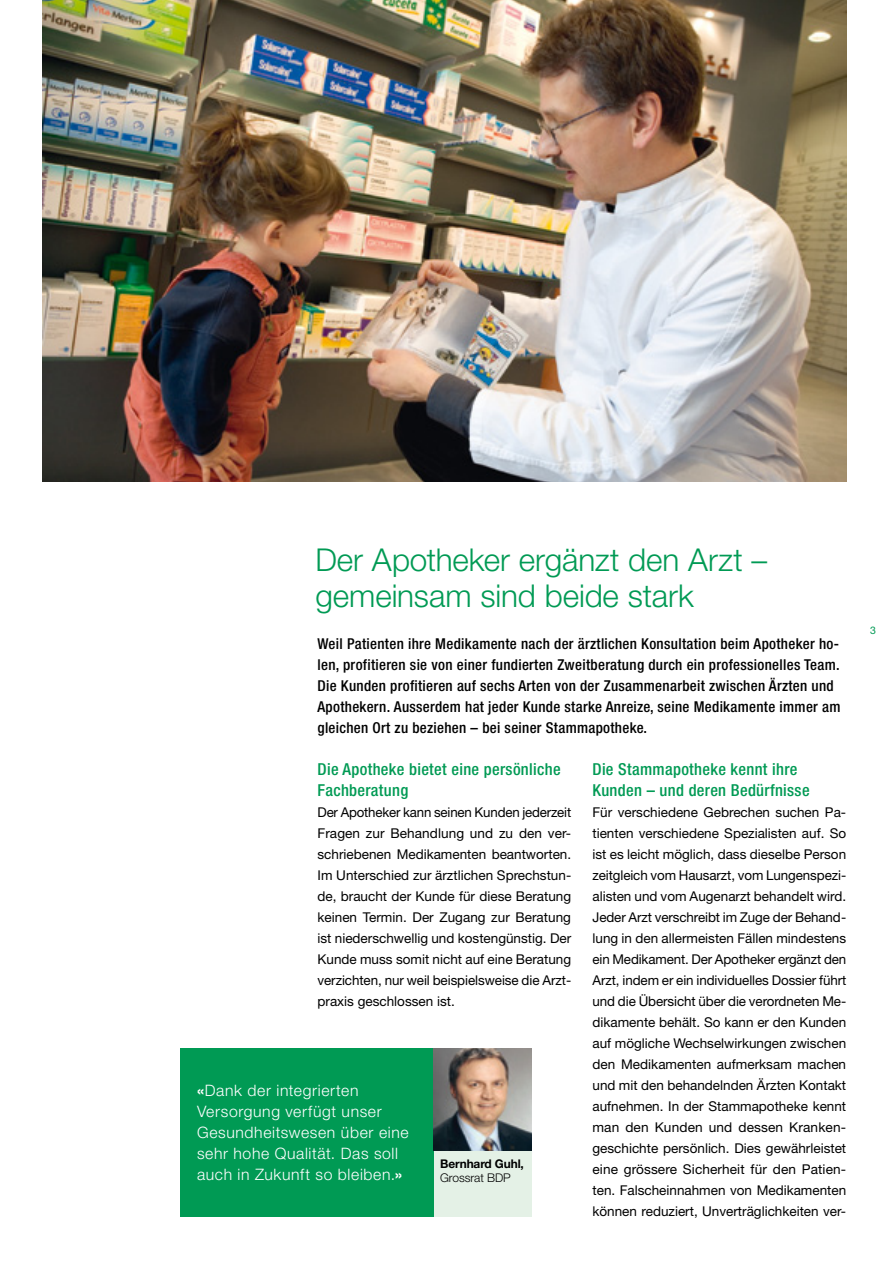
<style>
.page{position:relative;width:893px;height:1263px;background:#fff}
.page>*{position:absolute;margin:0;border:0;box-sizing:border-box;transform-origin:0 0}
.t1{font:300 31.5px/36px "Helvetica Neue LT Std";letter-spacing:-.005em;color:#009a54}
.t2{font:500 condensed 16.5px/21px "Helvetica Neue LT Std";letter-spacing:.02em;color:#009a54}
.t3{font:300 15.75px/21px "Helvetica Neue LT Std";letter-spacing:.04em;color:#fff}
.t4{font:500 condensed 15px/21px "Helvetica Neue LT Std";letter-spacing:.02em;color:#000}
.t5{font:13.5px/21px "Helvetica Neue LT Std";color:#000;text-align:justify}
.t6{font:700 12px "Helvetica Neue LT Std";letter-spacing:-.01em;color:#000}
.t7{font:300 12px "Helvetica Neue LT Std";letter-spacing:-.005em;color:#000}
.t8{font:10.5px "Helvetica Neue LT Std";color:#009a54}
.s1{font-weight:700}
</style>
<div class="page">
<img style="left:43px;top:0;width:803px;height:481px">
<div style="left:180px;top:1048px;width:348px;height:168px;background:#009a54"></div>
<div style="left:434px;top:1048px;width:97px;height:168px;background:#e4f1e6"></div>
<img style="left:434px;top:1048px;width:97px;height:102px">
<h1 class="t1" style="left:315px;top:541px;width:453px">Der Apotheker ergänzt den Arzt – gemeinsam sind beide stark</h1>
<p class="t4" style="left:317px;top:633px;width:524px">Weil Patienten ihre Medikamente nach der ärztlichen Konsultation beim Apotheker ho&shy;len, profitieren sie von einer fundierten Zweitberatung durch ein professionelles Team.<br>Die Kunden profitieren auf sechs Arten von der Zusammenarbeit zwischen Ärzten und Apothekern. Ausserdem hat jeder Kunde starke Anreize, seine Medikamente immer am gleichen Ort zu beziehen – bei seiner Stammapotheke.</p>
<p class="t2" style="left:317px;top:759px;width:245px">Die Apotheke bietet eine persönliche<br>Fachberatung</p>
<p class="t5" style="left:317px;top:802px;width:255px">Der Apotheker kann seinen Kunden jederzeit Fragen zur Behandlung und zu den ver&shy;schriebenen Medikamenten beantworten.<br>Im Unterschied zur ärztlichen Sprechstun&shy;de, braucht der Kunde für diese Beratung keinen Termin. Der Zugang zur Beratung ist niederschwellig und kostengünstig. Der Kunde muss somit nicht auf eine Beratung verzichten, nur weil beispielsweise die Arzt&shy;praxis geschlossen ist.</p>
<p class="t2" style="left:592px;top:759px;width:219px">Die Stammapotheke kennt ihre<br>Kunden – und deren Bedürfnisse</p>
<p class="t5" style="left:592px;top:802px;width:255px">Für verschiedene Gebrechen suchen Pa&shy;tienten verschiedene Spezialisten auf. So ist es leicht möglich, dass dieselbe Person zeitgleich vom Hausarzt, vom Lungenspezi&shy;alisten und vom Augenarzt behandelt wird.<br>Jeder Arzt verschreibt im Zuge der Behand&shy;lung in den allermeisten Fällen mindestens ein Medikament. Der Apotheker ergänzt den Arzt, indem er ein individuelles Dossier führt und die Übersicht über die verordneten Me&shy;dikamente behält. So kann er den Kunden auf mögliche Wechselwirkungen zwischen den Medikamenten aufmerksam machen und mit den behandelnden Ärzten Kontakt aufnehmen. In der Stammapotheke kennt man den Kunden und dessen Kranken&shy;geschichte persönlich. Dies gewährleistet eine grössere Sicherheit für den Patien&shy;ten. Falscheinnahmen von Medikamenten können reduziert, Unverträglichkeiten ver-</p>
<p class="t3" style="left:197px;top:1079px;width:213px"><span class="s1">«</span>Dank der integrierten<br>Versorgung verfügt unser<br>Gesundheitswesen über eine sehr hohe Qualität. Das soll auch in Zukunft so bleiben.<span class="s1">»</span></p>
<p class="t6" style="left:440px;top:1156px;width:85px">Bernhard Guhl,</p>
<p class="t7" style="left:440px;top:1170px;width:72px">Grossrat BDP</p>
<p class="t8" style="left:870px;top:624px;width:7px">3</p>
</div>
